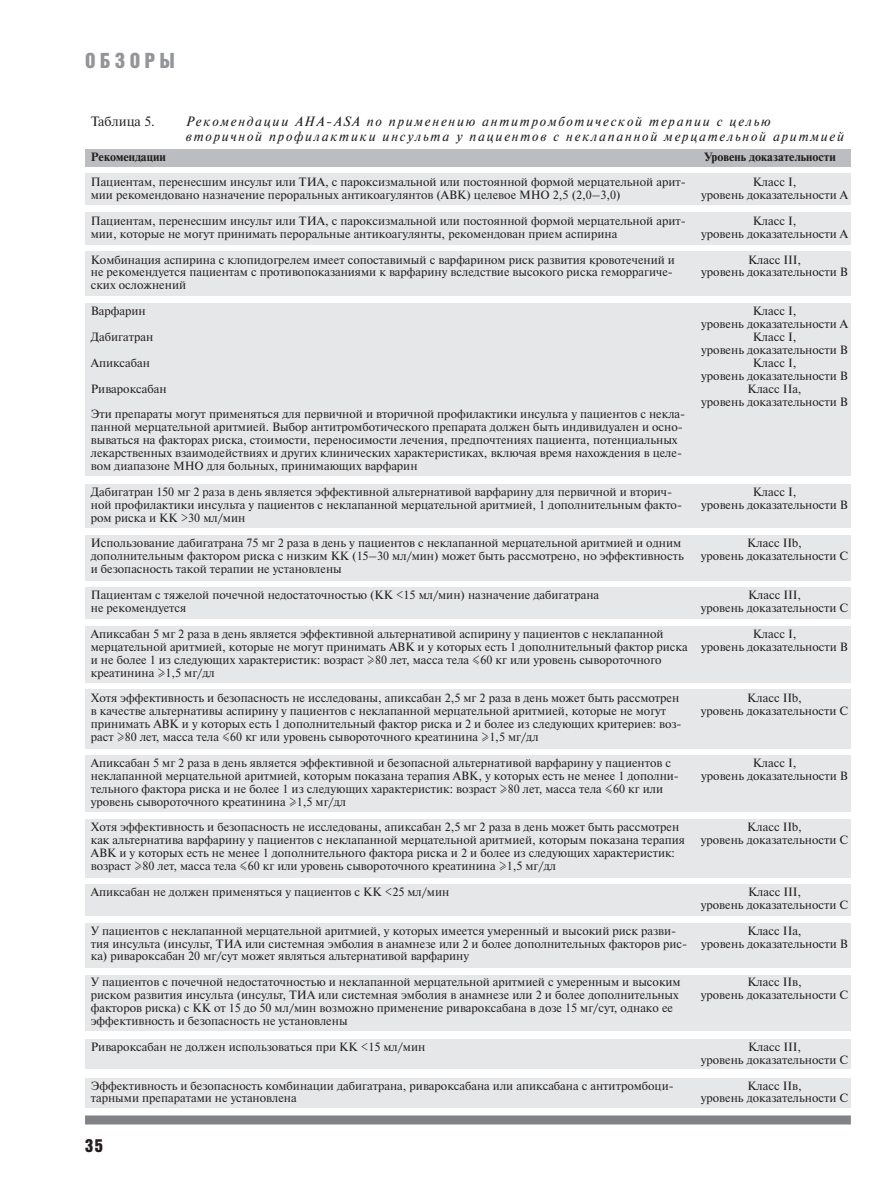
<style>
.page{position:relative;width:893px;height:1190px;background:#fff}
.page>*{position:absolute;margin:0;border:0;box-sizing:border-box;transform-origin:0 0}
.t1{font:21px "Bastion Kontrast";letter-spacing:.21em;color:#939598}
.t2{font:18px "Bastion Kontrast";color:#231f20}
.t3{font:italic 13.5px/15px "Newton C";letter-spacing:.13em;color:#231f20}
.t4{font:13.5px "Newton C";color:#231f20}
.t5{font:12px/12.9px "Newton C";color:#231f20;text-align:center}
.t6{font:700 12px "Newton C";color:#231f20}
</style>
<div class="page">
<div style="left:85px;top:173px;width:765px;height:31px;background:#e6e7e8"></div>
<div style="left:85px;top:212px;width:765px;height:32px;background:#e6e7e8"></div>
<div style="left:85px;top:252px;width:765px;height:44px;background:#e6e7e8"></div>
<div style="left:85px;top:303px;width:765px;height:172px;background:#e6e7e8"></div>
<div style="left:85px;top:149px;width:765px;height:17px;background:#bbbdc0"></div>
<div style="left:85px;top:484px;width:765px;height:43px;background:#e6e7e8"></div>
<div style="left:85px;top:535px;width:765px;height:45px;background:#e6e7e8"></div>
<div style="left:85px;top:587px;width:765px;height:32px;background:#e6e7e8"></div>
<div style="left:85px;top:626px;width:765px;height:56px;background:#e6e7e8"></div>
<div style="left:85px;top:689px;width:765px;height:59px;background:#e6e7e8"></div>
<div style="left:85px;top:755px;width:765px;height:56px;background:#e6e7e8"></div>
<div style="left:85px;top:819px;width:765px;height:58px;background:#e6e7e8"></div>
<div style="left:85px;top:884px;width:765px;height:31px;background:#e6e7e8"></div>
<div style="left:85px;top:922px;width:765px;height:45px;background:#e6e7e8"></div>
<div style="left:85px;top:975px;width:765px;height:56px;background:#e6e7e8"></div>
<div style="left:85px;top:1078px;width:765px;height:30px;background:#e6e7e8"></div>
<div style="left:85px;top:1039px;width:765px;height:30px;background:#e6e7e8"></div>
<div style="left:85px;top:1115px;width:765px;height:9px;background:#808285"></div>
<h1 class="t1" style="left:85px;top:53px;width:91px">ОБЗОРЫ</h1>
<p class="t4" style="left:91px;top:116px;width:66px">Таблица 5.</p>
<p class="t3" style="left:186px;top:115px;width:659px">Рекомендации АНА-ASA по применению антитромботической терапии с целью вторичной профилактики инсульта у пациентов с неклапанной мерцательной аритмией</p>
<p class="t6" style="left:91px;top:152px;width:76px">Рекомендации</p>
<p class="t6" style="left:704px;top:152px;width:133px">Уровень доказательности</p>
<p class="t5" style="left:91px;top:176px;width:596px;text-align:left">Пациентам, перенесшим инсульт или ТИА, с пароксизмальной или постоянной формой мерцательной арит&shy;мии рекомендовано назначение пероральных антикоагулянтов (АВК) целевое МНО 2,5 (2,0–3,0)</p>
<p class="t5" style="left:91px;top:215px;width:596px;text-align:left">Пациентам, перенесшим инсульт или ТИА, с пароксизмальной или постоянной формой мерцательной арит&shy;мии, которые не могут принимать пероральные антикоагулянты, рекомендован прием аспирина</p>
<p class="t5" style="left:91px;top:254px;width:585px;text-align:left">Комбинация аспирина с клопидогрелем имеет сопоставимый с варфарином риск развития кровотечений и не рекомендуется пациентам с противопоказаниями к варфарину вследствие высокого риска геморрагиче&shy;ских осложнений</p>
<p class="t5" style="left:91px;top:299px;width:596px;line-height:25.8px;text-align:left">Варфарин<br>Дабигатран<br>Апиксабан<br>Ривароксабан<br>Эти препараты могут применяться для первичной и вторичной профилактики инсульта у пациентов с некла-</p>
<p class="t5" style="left:91px;top:422px;width:593px;text-align:left">панной мерцательной аритмией. Выбор антитромботического препарата должен быть индивидуален и осно&shy;вываться на факторах риска, стоимости, переносимости лечения, предпочтениях пациента, потенциальных лекарственных взаимодействиях и других клинических характеристиках, включая время нахождения в целе&shy;вом диапазоне МНО для больных, принимающих варфарин</p>
<p class="t5" style="left:91px;top:486px;width:593px;text-align:left">Дабигатран 150 мг 2 раза в день является эффективной альтернативой варфарину для первичной и вторич&shy;ной профилактики инсульта у пациентов с неклапанной мерцательной аритмией, 1 дополнительным факто&shy;ром риска и КК &gt;30 мл/мин</p>
<p class="t5" style="left:91px;top:538px;width:594px;text-align:left">Использование дабигатрана 75 мг 2 раза в день у пациентов с неклапанной мерцательной аритмией и одним дополнительным фактором риска с низким КК (15–30 мл/мин) может быть рассмотрено, но эффективность и безопасность такой терапии не установлены</p>
<p class="t5" style="left:91px;top:589px;width:510px;text-align:left">Пациентам с тяжелой почечной недостаточностью (КК &lt;15 мл/мин) назначение дабигатрана не рекомендуется</p>
<p class="t5" style="left:91px;top:628px;width:598px;text-align:left">Апиксабан 5 мг 2 раза в день является эффективной альтернативой аспирину у пациентов с неклапанной мерцательной аритмией, которые не могут принимать АВК и у которых есть 1 дополнительный фактор риска и не более 1 из следующих характеристик: возраст ≥80 лет, масса тела ≤60 кг или уровень сывороточного креатинина ≥1,5 мг/дл</p>
<p class="t5" style="left:91px;top:692px;width:592px;text-align:left">Хотя эффективность и безопасность не исследованы, апиксабан 2,5 мг 2 раза в день может быть рассмотрен в качестве альтернативы аспирину у пациентов с неклапанной мерцательной аритмией, которые не могут принимать АВК и у которых есть 1 дополнительный фактор риска и 2 и более из следующих критериев: воз&shy;раст ≥80 лет, масса тела ≤60 кг или уровень сывороточного креатинина ≥1,5 мг/дл</p>
<p class="t5" style="left:91px;top:757px;width:589px;text-align:left">Апиксабан 5 мг 2 раза в день является эффективной и безопасной альтернативой варфарину у пациентов с неклапанной мерцательной аритмией, которым показана терапия АВK, у которых есть не менее 1 дополни&shy;тельного фактора риска и не более 1 из следующих характеристик: возраст ≥80 лет, масса тела ≤60 кг или уровень сывороточного креатинина ≥1,5 мг/дл</p>
<p class="t5" style="left:91px;top:821px;width:595px;text-align:left">Хотя эффективность и безопасность не исследованы, апиксабан 2,5 мг 2 раза в день может быть рассмотрен как альтернатива варфарину у пациентов с неклапанной мерцательной аритмией, которым показана терапия АВK и у которых есть не менее 1 дополнительного фактора риска и 2 и более из следующих характеристик: возраст ≥80 лет, масса тела ≤60 кг или уровень сывороточного креатинина ≥1,5 мг/дл</p>
<p class="t5" style="left:91px;top:886px;width:360px">Апиксабан не должен применяться у пациентов с КК &lt;25 мл/мин</p>
<p class="t5" style="left:91px;top:925px;width:598px;text-align:left">У пациентов с неклапанной мерцательной аритмией, у которых имеется умеренный и высокий риск разви&shy;тия инсульта (инсульт, ТИА или системная эмболия в анамнезе или 2 и более дополнительных факторов рис&shy;ка) ривароксабан 20 мг/сут может являться альтернативой варфарину</p>
<p class="t5" style="left:91px;top:976px;width:591px;text-align:left">У пациентов с почечной недостаточностью и неклапанной мерцательной аритмией с умеренным и высоким риском развития инсульта (инсульт, ТИА или системная эмболия в анамнезе или 2 и более дополнительных факторов риска) с КК от 15 до 50 мл/мин возможно применение ривароксабана в дозе 15 мг/сут, однако ее эффективность и безопасность не установлены</p>
<p class="t5" style="left:91px;top:1041px;width:336px">Ривароксабан не должен использоваться при КК &lt;15 мл/мин</p>
<p class="t5" style="left:91px;top:1079px;width:584px;text-align:left">Эффективность и безопасность комбинации дабигатрана, ривароксабана или апиксабана с антитромбоци&shy;тарными препаратами не установлена</p>
<p class="t5" style="left:701px;top:176px;width:148px">Класс I,<br>уровень доказательности A</p>
<p class="t5" style="left:701px;top:215px;width:148px">Класс I,<br>уровень доказательности A</p>
<p class="t5" style="left:701px;top:254px;width:148px">Класс III,<br>уровень доказательности B</p>
<p class="t5" style="left:701px;top:305px;width:148px">Класс I,<br>уровень доказательности А<br>Класс I,<br>уровень доказательности B<br>Класс I,<br>уровень доказательности B<br>Класс IIа,<br>уровень доказательности B</p>
<p class="t5" style="left:701px;top:486px;width:148px">Класс I,<br>уровень доказательности B</p>
<p class="t5" style="left:700px;top:538px;width:149px">Класс IIb,<br>уровень доказательности C</p>
<p class="t5" style="left:700px;top:589px;width:149px">Класс III,<br>уровень доказательности C</p>
<p class="t5" style="left:701px;top:628px;width:148px">Класс I,<br>уровень доказательности B</p>
<p class="t5" style="left:700px;top:692px;width:149px">Класс IIb,<br>уровень доказательности C</p>
<p class="t5" style="left:701px;top:757px;width:148px">Класс I,<br>уровень доказательности B</p>
<p class="t5" style="left:700px;top:821px;width:149px">Класс IIb,<br>уровень доказательности C</p>
<p class="t5" style="left:700px;top:886px;width:149px">Класс III,<br>уровень доказательности C</p>
<p class="t5" style="left:701px;top:925px;width:148px">Класс IIа,<br>уровень доказательности В</p>
<p class="t5" style="left:700px;top:976px;width:149px">Класс IIв,<br>уровень доказательности С</p>
<p class="t5" style="left:700px;top:1041px;width:149px">Класс III,<br>уровень доказательности С</p>
<p class="t5" style="left:700px;top:1079px;width:149px">Класс IIв,<br>уровень доказательности С</p>
<h2 class="t2" style="left:85px;top:1139px;width:19px">35</h2>
</div>
